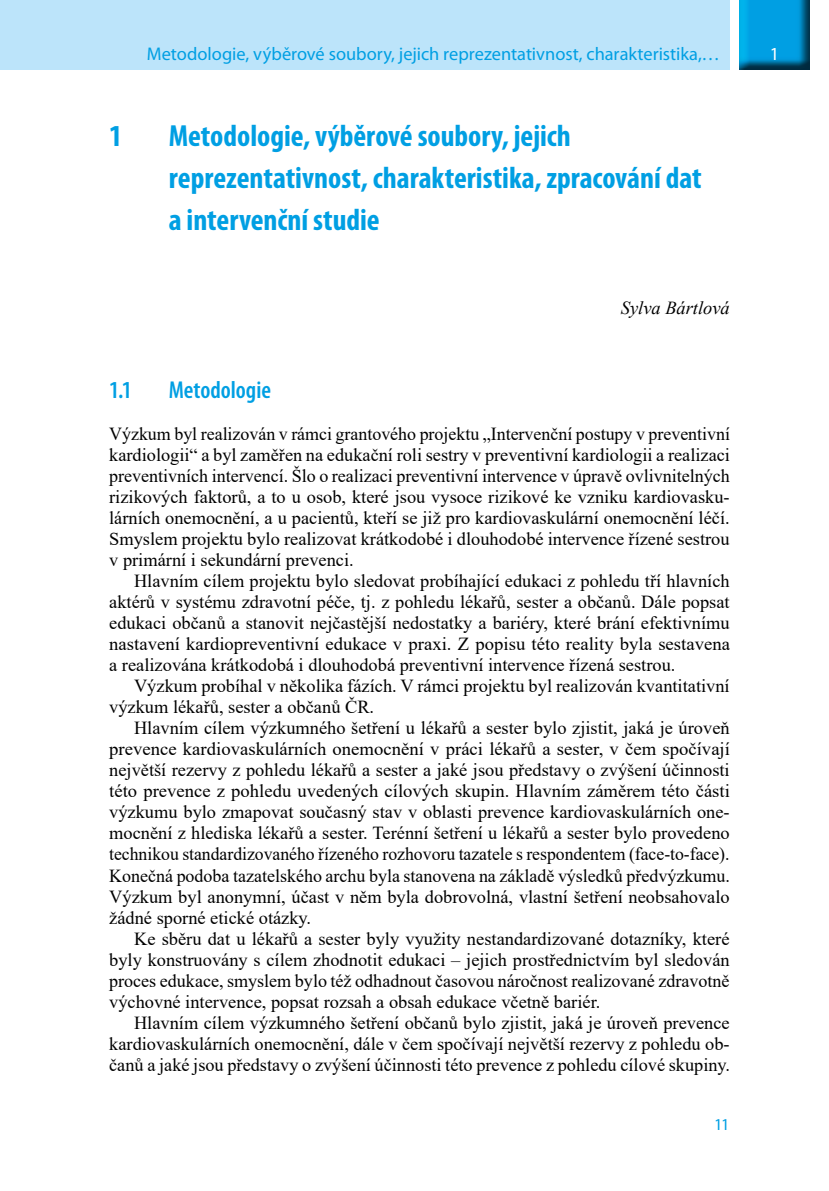
<style>
.page{position:relative;width:829px;height:1191px;background:#fff}
.page>*{position:absolute;margin:0;border:0;box-sizing:border-box;transform-origin:0 0}
.t1{font:700 condensed 30.62px/42px "Myriad Pro";color:#009fe3}
.t2{font:600 condensed 24.5px "Myriad Pro";color:#009fe3}
.t3{font:18.38px/21px "Times New Roman";color:#000;text-align:justify}
.t4{font:18.38px "Myriad Pro";color:#009fe3}
.t5{font:italic 18.38px "Times New Roman";color:#000}
.t6{font:18.38px "Myriad Pro";color:#fff}
.t7{font:16.62px "Myriad Pro";color:#009fe3}
</style>
<div class="page">
<div style="left:0;top:0;width:729px;height:69px;background:#bce4fa"></div>
<img style="left:739px;top:0;width:70px;height:69px">
<p class="t4" style="left:147px;top:42px;width:574px">Metodologie, výběrové soubory, jejich reprezentativnost, charakteristika,…</p>
<p class="t6" style="left:769px;top:42px;width:11px">1</p>
<h1 class="t1" style="left:109px;top:114px;width:15px">1</h1>
<h1 class="t1" style="left:169px;top:114px;width:534px">Metodologie, výběrové soubory, jejich reprezentativnost, charakteristika, zpracování dat a intervenční studie</h1>
<p class="t5" style="left:621px;top:295px;width:110px">Sylva Bártlová</p>
<h2 class="t2" style="left:109px;top:375px;width:24px">1.1</h2>
<h2 class="t2" style="left:169px;top:375px;width:104px">Metodologie</h2>
<p class="t3" style="left:109px;top:423px;width:622px">Výzkum byl realizován v rámci grantového projektu „Intervenční postupy v preventivní kardiologii“ a byl zaměřen na edukační roli sestry v preventivní kardiologii a realizaci preventivních intervencí. Šlo o realizaci preventivní intervence v úpravě ovlivnitelných rizikových faktorů, a to u osob, které jsou vysoce rizikové ke vzniku kardiovasku&shy;lárních onemocnění, a u pacientů, kteří se již pro kardiovaskulární onemocnění léčí.<br>Smyslem projektu bylo realizovat krátkodobé i dlouhodobé intervence řízené sestrou v primární i sekundární prevenci.</p>
<p class="t3" style="left:109px;top:570px;width:622px;text-indent:25px">Hlavním cílem projektu bylo sledovat probíhající edukaci z pohledu tří hlavních aktérů v systému zdravotní péče, tj. z pohledu lékařů, sester a občanů. Dále popsat edukaci občanů a stanovit nejčastější nedostatky a bariéry, které brání efektivnímu nastavení kardiopreventivní edukace v praxi. Z popisu této reality byla sestavena a realizována krátkodobá i dlouhodobá preventivní intervence řízená sestrou.</p>
<p class="t3" style="left:109px;top:675px;width:622px;text-indent:25px">Výzkum probíhal v několika fázích. V rámci projektu byl realizován kvantitativní výzkum lékařů, sester a občanů ČR.</p>
<p class="t3" style="left:109px;top:717px;width:622px;text-indent:25px">Hlavním cílem výzkumného šetření u lékařů a sester bylo zjistit, jaká je úroveň prevence kardiovaskulárních onemocnění v práci lékařů a sester, v čem spočívají největší rezervy z pohledu lékařů a sester a jaké jsou představy o zvýšení účinnosti této prevence z pohledu uvedených cílových skupin. Hlavním záměrem této části výzkumu bylo zmapovat současný stav v oblasti prevence kardiovaskulárních one&shy;mocnění z hlediska lékařů a sester. Terénní šetření u lékařů a sester bylo provedeno technikou standardizovaného řízeného rozhovoru tazatele s respondentem (face-to-face).<br>Konečná podoba tazatelského archu byla stanovena na základě výsledků předvýzkumu.<br>Výzkum byl anonymní, účast v něm byla dobrovolná, vlastní šetření neobsahovalo žádné sporné etické otázky.</p>
<p class="t3" style="left:109px;top:927px;width:622px;text-indent:25px">Ke sběru dat u lékařů a sester byly využity nestandardizované dotazníky, které byly konstruovány s cílem zhodnotit edukaci – jejich prostřednictvím byl sledován proces edukace, smyslem bylo též odhadnout časovou náročnost realizované zdravotně výchovné intervence, popsat rozsah a obsah edukace včetně bariér.</p>
<p class="t3" style="left:109px;top:1011px;width:622px;text-indent:25px">Hlavním cílem výzkumného šetření občanů bylo zjistit, jaká je úroveň prevence kardiovaskulárních onemocnění, dále v čem spočívají největší rezervy z pohledu ob&shy;čanů a jaké jsou představy o zvýšení účinnosti této prevence z pohledu cílové skupiny.</p>
<p class="t7" style="left:714px;top:1114px;width:17px">11</p>
</div>
